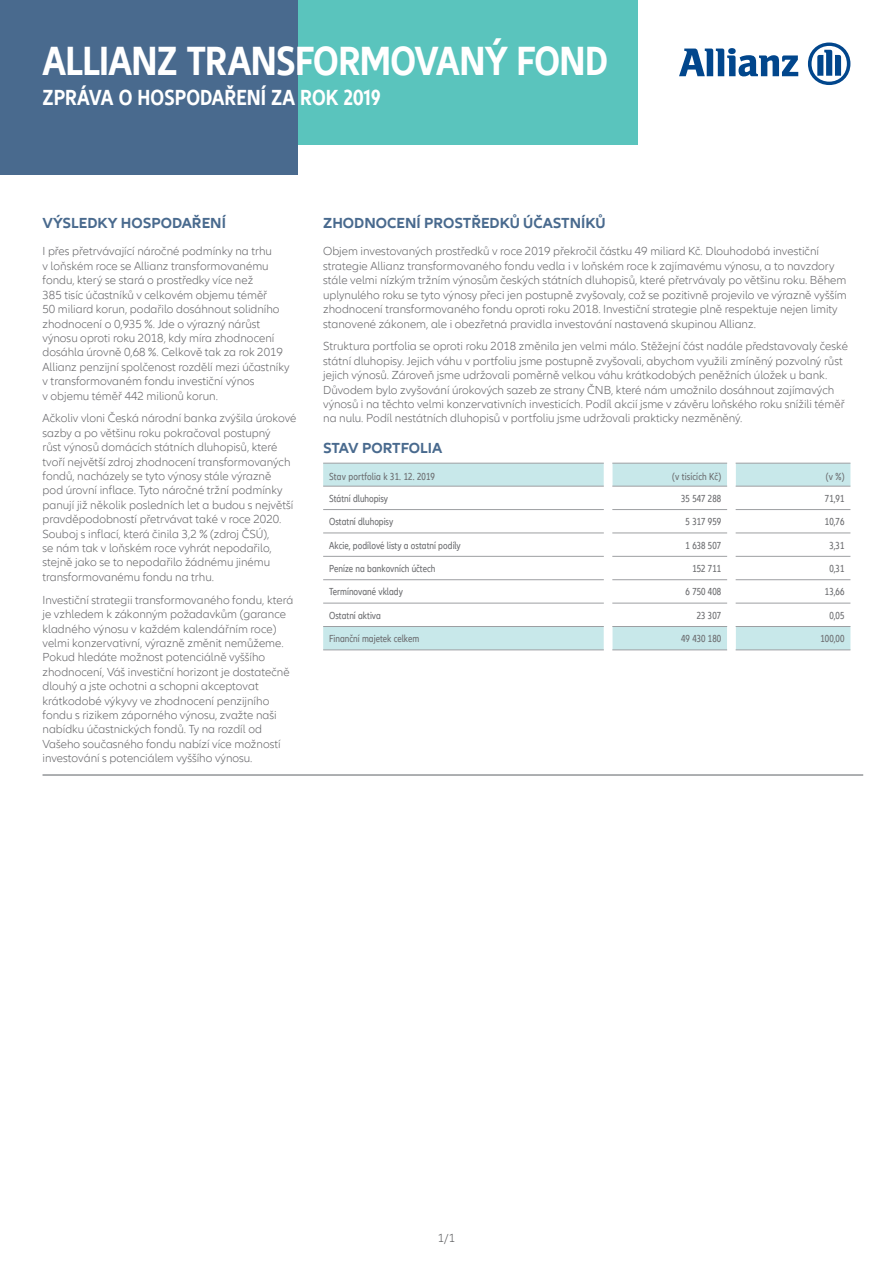
<style>
.page{position:relative;width:893px;height:1263px;background:#fff}
.page>*{position:absolute;margin:0;border:0;box-sizing:border-box;transform-origin:0 0}
.t1{font:700 condensed 42px "Allianz Neo";letter-spacing:-.015em;color:#fff}
.t2{font:700 condensed 22.5px "Allianz Neo";color:#fff}
.subheadline{font:700 15px "Allianz Neo";color:#496a8e}
.text_1_odstavec{font:300 12px/14.4px "Allianz Neo";color:#636366}
.text{font:300 12px "Allianz Neo";color:#57585a}
.text-2{font:condensed 10.5px "Allianz Neo";color:#6c6d70}
</style>
<div class="page">
<div style="left:298px;top:0;width:340px;height:145px;background:#5ac4bd"></div>
<div style="left:0;top:0;width:298px;height:174px;background:#496a8e"></div>
<svg style="left:323px;top:463px;width:527px;height:187px"></svg>
<hr style="left:323px;top:509px;width:281px;height:1px;background:#9d9fa2">
<hr style="left:323px;top:533px;width:281px;height:1px;background:#9d9fa2">
<hr style="left:323px;top:556px;width:281px;height:1px;background:#9d9fa2">
<hr style="left:323px;top:579px;width:281px;height:1px;background:#9d9fa2">
<hr style="left:323px;top:603px;width:281px;height:1px;background:#9d9fa2">
<hr style="left:323px;top:626px;width:281px;height:1px;background:#9d9fa2">
<hr style="left:323px;top:649px;width:281px;height:1px;background:#9d9fa2">
<hr style="left:612px;top:509px;width:115px;height:1px;background:#9d9fa2">
<hr style="left:612px;top:533px;width:115px;height:1px;background:#9d9fa2">
<hr style="left:612px;top:556px;width:115px;height:1px;background:#9d9fa2">
<hr style="left:612px;top:579px;width:115px;height:1px;background:#9d9fa2">
<hr style="left:612px;top:603px;width:115px;height:1px;background:#9d9fa2">
<hr style="left:612px;top:626px;width:115px;height:1px;background:#9d9fa2">
<hr style="left:612px;top:649px;width:115px;height:1px;background:#9d9fa2">
<hr style="left:736px;top:509px;width:114px;height:1px;background:#9d9fa2">
<hr style="left:736px;top:533px;width:114px;height:1px;background:#9d9fa2">
<hr style="left:736px;top:556px;width:114px;height:1px;background:#9d9fa2">
<hr style="left:736px;top:579px;width:114px;height:1px;background:#9d9fa2">
<hr style="left:736px;top:603px;width:114px;height:1px;background:#9d9fa2">
<hr style="left:736px;top:626px;width:114px;height:1px;background:#9d9fa2">
<hr style="left:736px;top:649px;width:114px;height:1px;background:#9d9fa2">
<hr style="left:612px;top:463px;width:115px;height:1px;background:#9d9fa2">
<hr style="left:612px;top:486px;width:115px;height:1px;background:#9d9fa2">
<hr style="left:323px;top:463px;width:281px;height:1px;background:#9d9fa2">
<hr style="left:323px;top:486px;width:281px;height:1px;background:#9d9fa2">
<hr style="left:736px;top:463px;width:114px;height:1px;background:#9d9fa2">
<hr style="left:736px;top:486px;width:114px;height:1px;background:#9d9fa2">
<svg style="left:679px;top:48px;width:119px;height:28px"></svg>
<svg style="left:808px;top:43px;width:42px;height:42px"></svg>
<hr style="left:43px;top:774px;width:820px;height:2px;background:#939598">
<p class="t1" style="left:43px;top:36px;width:567px">ALLIANZ TRANSFORMOVANÝ FOND</p>
<p class="t2" style="left:43px;top:84px;width:340px">ZPRÁVA O HOSPODAŘENÍ ZA ROK 2019</p>
<p class="subheadline" style="left:43px;top:215px;width:185px">VÝSLEDKY HOSPODAŘENÍ</p>
<p class="text_1_odstavec" style="left:43px;top:245px;width:248px">I přes přetrvávající náročné podmínky na trhu<br>v loňském roce se Allianz transformovanému fondu, který se stará o prostředky více než<br>385 tisíc účastníků v celkovém objemu téměř<br>50 miliard korun, podařilo dosáhnout solidního zhodnocení o 0,935 %. Jde o výrazný nárůst výnosu oproti roku 2018, kdy míra zhodnocení dosáhla úrovně 0,68 %. Celkově tak za rok 2019<br>Allianz penzijní spolčenost rozdělí mezi účastníky v transformovaném fondu investiční výnos<br>v objemu téměř 442 milionů korun.</p>
<p class="text_1_odstavec" style="left:43px;top:412px;width:255px">Ačkoliv vloni Česká národní banka zvýšila úrokové sazby a po většinu roku pokračoval postupný<br>růst výnosů domácích státních dluhopisů, které tvoří největší zdroj zhodnocení transformovaných fondů, nacházely se tyto výnosy stále výrazně<br>pod úrovní inflace. Tyto náročné tržní podmínky panují již několik posledních let a budou s největší pravděpodobností přetrvávat také v roce 2020.<br>Souboj s inflací, která činila 3,2 % (zdroj ČSÚ),<br>se nám tak v loňském roce vyhrát nepodařilo, stejně jako se to nepodařilo žádnému jinému transformovanému fondu na trhu.</p>
<p class="text_1_odstavec" style="left:43px;top:593px;width:252px">Investiční strategii transformovaného fondu, která je vzhledem k zákonným požadavkům (garance kladného výnosu v každém kalendářním roce) velmi konzervativní, výrazně změnit nemůžeme.<br>Pokud hledáte možnost potenciálně vyššího zhodnocení, Váš investiční horizont je dostatečně dlouhý a jste ochotni a schopni akceptovat krátkodobé výkyvy ve zhodnocení penzijního fondu s rizikem záporného výnosu, zvažte naši nabídku účastnických fondů. Ty na rozdíl od Vašeho současného fondu nabízí více možností investování s potenciálem vyššího výnosu.</p>
<p class="subheadline" style="left:323px;top:215px;width:284px">ZHODNOCENÍ PROSTŘEDKŮ ÚČASTNÍKŮ</p>
<p class="text_1_odstavec" style="left:323px;top:245px;width:525px">Objem investovaných prostředků v roce 2019 překročil částku 49 miliard Kč. Dlouhodobá investiční strategie Allianz transformovaného fondu vedla i v loňském roce k zajímavému výnosu, a to navzdory stále velmi nízkým tržním výnosům českých státních dluhopisů, které přetrvávaly po většinu roku. Během uplynulého roku se tyto výnosy přeci jen postupně zvyšovaly, což se pozitivně projevilo ve výrazně vyšším zhodnocení transformovaného fondu oproti roku 2018. Investiční strategie plně respektuje nejen limity stanovené zákonem, ale i obezřetná pravidla investování nastavená skupinou Allianz.</p>
<p class="text_1_odstavec" style="left:323px;top:340px;width:526px">Struktura portfolia se oproti roku 2018 změnila jen velmi málo. Stěžejní část nadále představovaly české státní dluhopisy. Jejich váhu v portfoliu jsme postupně zvyšovali, abychom využili zmíněný pozvolný růst jejich výnosů. Zároveň jsme udržovali poměrně velkou váhu krátkodobých peněžních úložek u bank.<br>Důvodem bylo zvyšování úrokových sazeb ze strany ČNB, které nám umožnilo dosáhnout zajímavých výnosů i na těchto velmi konzervativních investicích. Podíl akcií jsme v závěru loňského roku snížili téměř na nulu. Podíl nestátních dluhopisů v portfoliu jsme udržovali prakticky nezměněný.</p>
<p class="subheadline" style="left:323px;top:439px;width:121px">STAV PORTFOLIA</p>
<p class="text-2" style="left:329px;top:470px;width:107px">Stav portfolia k 31. 12. 2019</p>
<p class="text-2" style="left:672px;top:470px;width:50px">(v tisících Kč)</p>
<p class="text-2" style="left:826px;top:470px;width:20px">(v %)</p>
<p class="text-2" style="left:329px;top:492px;width:60px">Státní dluhopisy</p>
<p class="text-2" style="left:681px;top:492px;width:41px">35 547 288</p>
<p class="text-2" style="left:825px;top:492px;width:21px">71,91</p>
<p class="text-2" style="left:329px;top:516px;width:66px">Ostatní dluhopisy</p>
<p class="text-2" style="left:686px;top:516px;width:37px">5 317 959</p>
<p class="text-2" style="left:825px;top:516px;width:21px">10,76</p>
<p class="text-2" style="left:329px;top:539px;width:133px">Akcie, podílové listy a ostatní podíly</p>
<p class="text-2" style="left:686px;top:539px;width:37px">1 638 507</p>
<p class="text-2" style="left:829px;top:539px;width:17px">3,31</p>
<p class="text-2" style="left:329px;top:563px;width:108px">Peníze na bankovních účtech</p>
<p class="text-2" style="left:692px;top:563px;width:30px">152 711</p>
<p class="text-2" style="left:829px;top:563px;width:17px">0,31</p>
<p class="text-2" style="left:329px;top:586px;width:75px">Termínované vklady</p>
<p class="text-2" style="left:686px;top:586px;width:37px">6 750 408</p>
<p class="text-2" style="left:825px;top:586px;width:21px">13,66</p>
<p class="text-2" style="left:329px;top:609px;width:53px">Ostatní aktiva</p>
<p class="text-2" style="left:697px;top:609px;width:26px">23 307</p>
<p class="text-2" style="left:829px;top:609px;width:17px">0,05</p>
<p class="text-2" style="left:329px;top:633px;width:92px">Finanční majetek celkem</p>
<p class="text-2" style="left:681px;top:633px;width:41px">49 430 180</p>
<p class="text-2" style="left:820px;top:633px;width:25px">100,00</p>
<p class="text" style="left:438px;top:1231px;width:19px">1/1</p>
</div>
